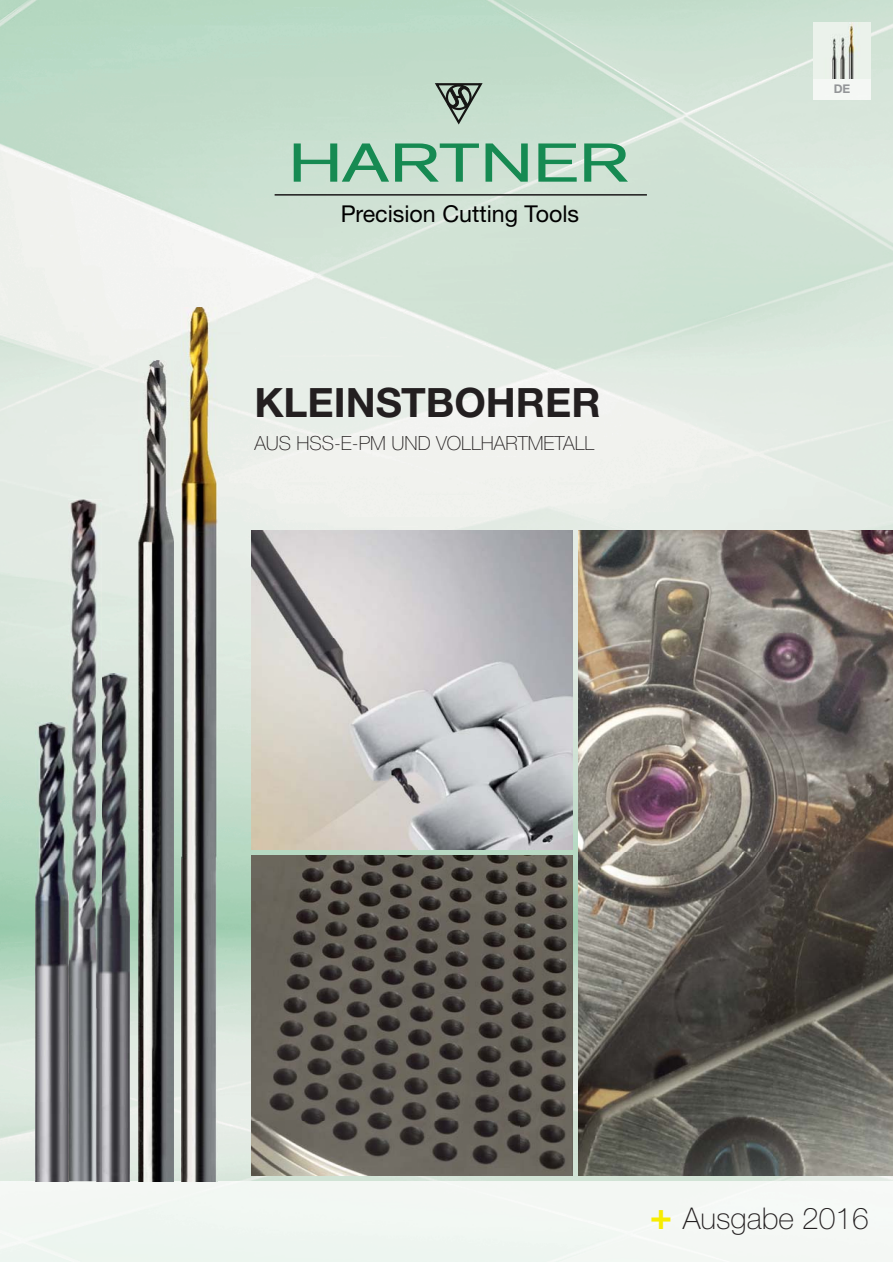
<style>
.page{position:relative;width:893px;height:1263px;background:#fff}
.page>*{position:absolute;margin:0;border:0;box-sizing:border-box;transform-origin:0 0}
.t1{font:700 40.5px "Helvetica Neue LTW1 G";color:#231f20}
.t2{font:100 30px "Helvetica Neue LTW1 G";color:#231f20}
.t3{font:23.25px "Helvetica Neue LTW1 G";color:#000}
.t4{font:100 19.5px "Helvetica Neue LTW1 G";color:#231f20}
.t5{font:700 12px "Helvetica Neue LTW1 G";color:#939598}
.s1{font-weight:700;font-size:37.5px;color:#f7ec00}
</style>
<div class="page">
<img style="left:0;top:1px;width:893px;height:577px">
<img style="left:0;top:578px;width:251px;height:161px">
<img style="left:550px;top:578px;width:49px;height:603px">
<img style="left:130px;top:739px;width:162px;height:442px">
<img style="left:292px;top:849px;width:258px;height:7px">
<img style="left:292px;top:1175px;width:258px;height:6px">
<img style="left:599px;top:1175px;width:294px;height:6px">
<img style="left:578px;top:531px;width:315px;height:644px">
<div style="left:0;top:1181px;width:893px;height:81px;background:#f3f7f3"></div>
<img style="left:251px;top:856px;width:321px;height:319px">
<svg style="left:294px;top:143px;width:95px;height:39px;background:#8cc2a5"></svg>
<svg style="left:395px;top:143px;width:84px;height:39px;background:#8bc1a4"></svg>
<svg style="left:485px;top:143px;width:43px;height:39px;background:#7bba99"></svg>
<svg style="left:538px;top:143px;width:39px;height:39px;background:#81bc9d"></svg>
<svg style="left:584px;top:143px;width:44px;height:39px;background:#7fbc9c"></svg>
<svg style="left:433px;top:82px;width:51px;height:43px;background:#96a89b"></svg>
<hr style="left:275px;top:194px;width:372px;height:2px;background:#151514">
<img style="left:138px;top:361px;width:35px;height:820px">
<img style="left:182px;top:307px;width:36px;height:874px">
<img style="left:251px;top:531px;width:321px;height:318px">
<img style="left:813px;top:23px;width:58px;height:77px">
<img style="left:68px;top:500px;width:34px;height:681px">
<img style="left:35px;top:722px;width:34px;height:459px">
<img style="left:96px;top:673px;width:34px;height:508px">
<p class="t3" style="left:341px;top:201px;width:240px">Precision Cutting Tools</p>
<h1 class="t1" style="left:254px;top:388px;width:348px">KLEINSTBOHRER</h1>
<p class="t4" style="left:254px;top:436px;width:341px">AUS HSS-E-PM UND VOLLHARTMETALL</p>
<p class="t5" style="left:834px;top:85px;width:18px">DE</p>
<h2 class="t2" style="left:650px;top:1207px;width:221px"><span class="s1">+</span> Ausgabe 2016</h2>
</div>
